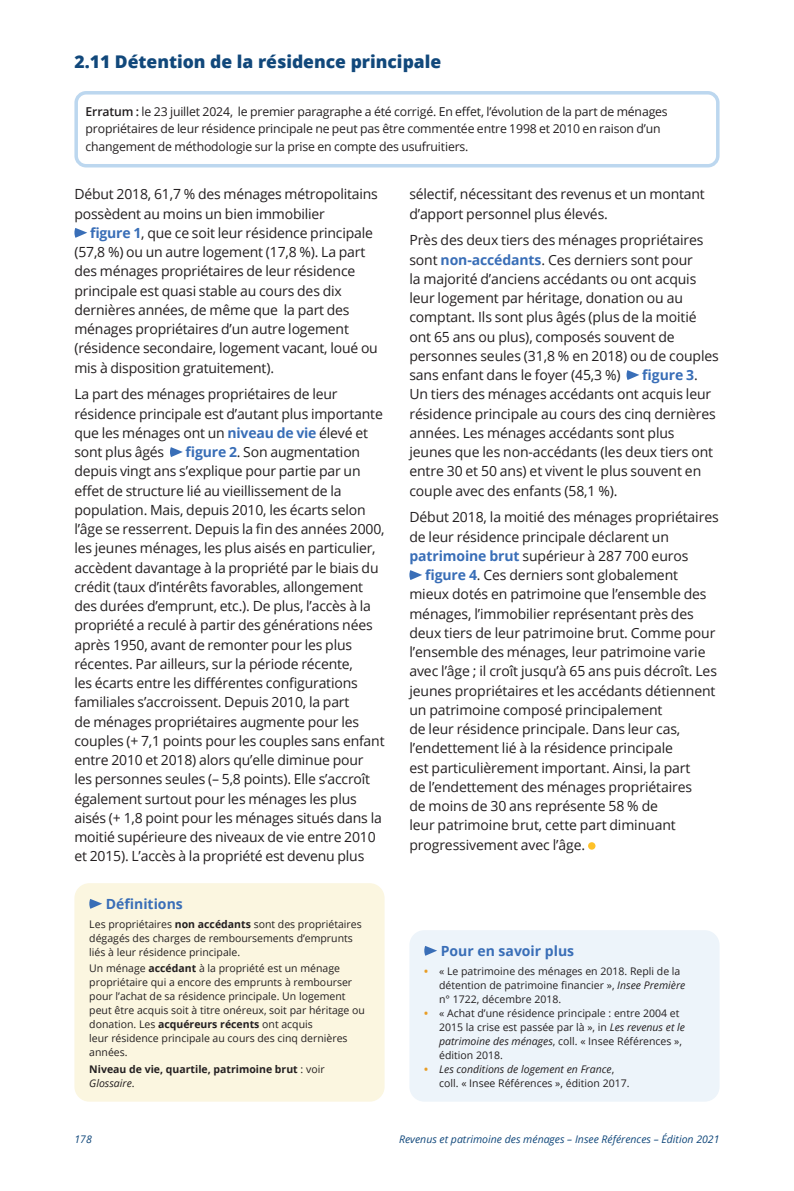
<style>
.page{position:relative;width:794px;height:1191px;background:#fff}
.page>*{position:absolute;margin:0;border:0;box-sizing:border-box;transform-origin:0 0}
.titre_x_x{font:800 17.5px "Open Sans";color:#11487b}
.texte_courant{font:14px/19.2px "Open Sans";letter-spacing:-.015em;color:#231f20}
.TK_PSP_titre{font:700 14px "Open Sans";color:#396eb7}
.TK_DEF_titre{font:700 14px "Open Sans";color:#396eb7}
.texte_courant-2{font:12.25px/17.5px "Open Sans";letter-spacing:-.015em;color:#231f20}
.TK_DEF_corpus{font:10.5px/14px "Open Sans";color:#231f20}
.t1{font:italic 10.5px "Open Sans";color:#11487b}
.TK_DEF_corpus-2{font:700 10.5px/14px "Open Sans";color:#231f20}
.s1{font-weight:600}
.s2{font-weight:700;color:#396eb7}
.s3{font-weight:700}
.s4{font-weight:400}
.s5{font-weight:400;font-style:italic}
.s6{font-weight:700;color:#e89d25}
.s7{font-style:italic}
</style>
<div class="page">
<svg style="left:74px;top:228px;width:13px;height:10px"></svg>
<svg style="left:170px;top:447px;width:13px;height:10px"></svg>
<svg style="left:626px;top:370px;width:13px;height:10px"></svg>
<svg style="left:409px;top:570px;width:13px;height:10px"></svg>
<div style="left:588px;top:842px;width:7px;height:7px;background:#fec128;border-radius:50%"></div>
<div style="left:74px;top:883px;width:310px;height:218px;background:#fbf6e0;border-radius:15px"></div>
<svg style="left:89px;top:899px;width:13px;height:9px"></svg>
<div style="left:409px;top:930px;width:310px;height:171px;background:#edf4fa;border-radius:15px"></div>
<svg style="left:424px;top:946px;width:13px;height:9px"></svg>
<div style="left:74px;top:91px;width:645px;height:76px;border:4px solid #bcd7ef;border-radius:10px"></div>
<p class="titre_x_x" style="left:74px;top:48px;width:368px">2.11 Détention de la résidence principale</p>
<p class="texte_courant-2" style="left:86px;top:102px;width:583px"><span class="s1">Erratum :</span> le 23 juillet 2024, le premier paragraphe a été corrigé. En effet, l’évolution de la part de ménages propriétaires de leur résidence principale ne peut pas être commentée entre 1998 et 2010 en raison d’un changement de méthodologie sur la prise en compte des usufruitiers.</p>
<p class="texte_courant" style="left:74px;top:184px;width:305px">Début 2018, 61,7 % des ménages métropolitains</p>
<p class="texte_courant" style="left:74px;top:203px;width:252px">possèdent au moins un bien immobilier</p>
<p class="texte_courant" style="left:90px;top:223px;width:284px"><span class="s2">figure 1</span>, que ce soit leur résidence principale</p>
<p class="texte_courant" style="left:74px;top:242px;width:292px">(57,8 %) ou un autre logement (17,8 %). La part</p>
<p class="texte_courant" style="left:74px;top:261px;width:282px">des ménages propriétaires de leur résidence</p>
<p class="texte_courant" style="left:74px;top:280px;width:269px">principale est quasi stable au cours des dix</p>
<p class="texte_courant" style="left:74px;top:300px;width:277px">dernières années, de même que la part des</p>
<p class="texte_courant" style="left:74px;top:319px;width:276px">ménages propriétaires d’un autre logement</p>
<p class="texte_courant" style="left:74px;top:338px;width:305px">(résidence secondaire, logement vacant, loué ou</p>
<p class="texte_courant" style="left:74px;top:357px;width:201px">mis à disposition gratuitement).</p>
<p class="texte_courant" style="left:74px;top:384px;width:310px">La part des ménages propriétaires de leur résidence principale est d’autant plus importante que les ménages ont un <span class="s2">niveau de vie</span> élevé et sont plus âgés</p>
<p class="texte_courant" style="left:74px;top:442px;width:312px;text-indent:111px"><span class="s2">figure 2</span>. Son augmentation depuis vingt ans s’explique pour partie par un effet de structure lié au vieillissement de la population. Mais, depuis 2010, les écarts selon l’âge se resserrent. Depuis la fin des années 2000, les jeunes ménages, les plus aisés en particulier, accèdent davantage à la propriété par le biais du crédit (taux d’intérêts favorables, allongement des durées d’emprunt, etc.). De plus, l’accès à la propriété a reculé à partir des générations nées après 1950, avant de remonter pour les plus récentes. Par ailleurs, sur la période récente,<br>les écarts entre les différentes configurations familiales s’accroissent. Depuis 2010, la part<br>de ménages propriétaires augmente pour les couples (+ 7,1 points pour les couples sans enfant entre 2010 et 2018) alors qu’elle diminue pour les personnes seules (– 5,8 points). Elle s’accroît également surtout pour les ménages les plus aisés (+ 1,8 point pour les ménages situés dans la moitié supérieure des niveaux de vie entre 2010 et 2015). L’accès à la propriété est devenu plus</p>
<p class="TK_DEF_titre" style="left:106px;top:893px;width:78px">Définitions</p>
<p class="TK_DEF_corpus" style="left:89px;top:916px;width:274px">Les propriétaires <span class="s3">non accédants</span> sont des propriétaires dégagés des charges de remboursements d’emprunts liés à leur résidence principale.</p>
<p class="TK_DEF_corpus" style="left:89px;top:961px;width:277px">Un ménage <span class="s3">accédant</span> à la propriété est un ménage propriétaire qui a encore des emprunts à rembourser pour l’achat de sa résidence principale. Un logement peut être acquis soit à titre onéreux, soit par héritage ou donation. Les <span class="s3">acquéreurs récents</span> ont acquis<br>leur résidence principale au cours des cinq dernières années.</p>
<p class="TK_DEF_corpus-2" style="left:89px;top:1061px;width:237px">Niveau de vie, quartile, patrimoine brut <span class="s4">: voir<br></span><span class="s5">Glossaire</span><span class="s4">.</span></p>
<p class="texte_courant" style="left:409px;top:184px;width:297px">sélectif, nécessitant des revenus et un montant d’apport personnel plus élevés.</p>
<p class="texte_courant" style="left:409px;top:230px;width:311px">Près des deux tiers des ménages propriétaires sont <span class="s2">non‑accédants</span>. Ces derniers sont pour<br>la majorité d’anciens accédants ou ont acquis leur logement par héritage, donation ou au comptant. Ils sont plus âgés (plus de la moitié ont 65 ans ou plus), composés souvent de personnes seules (31,8 % en 2018) ou de couples sans enfant dans le foyer (45,3 %)</p>
<p class="texte_courant" style="left:409px;top:365px;width:308px;text-indent:233px"><span class="s2">figure 3</span>.<br>Un tiers des ménages accédants ont acquis leur résidence principale au cours des cinq dernières années. Les ménages accédants sont plus jeunes que les non‑accédants (les deux tiers ont entre 30 et 50 ans) et vivent le plus souvent en couple avec des enfants (58,1 %).</p>
<p class="texte_courant" style="left:409px;top:507px;width:311px">Début 2018, la moitié des ménages propriétaires</p>
<p class="texte_courant" style="left:409px;top:526px;width:261px">de leur résidence principale déclarent un</p>
<p class="texte_courant" style="left:409px;top:546px;width:281px"><span class="s2">patrimoine brut</span> supérieur à 287 700 euros</p>
<p class="texte_courant" style="left:425px;top:565px;width:254px"><span class="s2">figure 4</span>. Ces derniers sont globalement</p>
<p class="texte_courant" style="left:409px;top:584px;width:299px">mieux dotés en patrimoine que l’ensemble des</p>
<p class="texte_courant" style="left:409px;top:603px;width:286px">ménages, l’immobilier représentant près des</p>
<p class="texte_courant" style="left:409px;top:623px;width:307px">deux tiers de leur patrimoine brut. Comme pour</p>
<p class="texte_courant" style="left:409px;top:642px;width:298px">l’ensemble des ménages, leur patrimoine varie</p>
<p class="texte_courant" style="left:409px;top:661px;width:309px">avec l’âge ; il croît jusqu’à 65 ans puis décroît. Les</p>
<p class="texte_courant" style="left:409px;top:680px;width:308px">jeunes propriétaires et les accédants détiennent</p>
<p class="texte_courant" style="left:409px;top:700px;width:255px">un patrimoine composé principalement</p>
<p class="texte_courant" style="left:409px;top:719px;width:272px">de leur résidence principale. Dans leur cas,</p>
<p class="texte_courant" style="left:409px;top:738px;width:265px">l’endettement lié à la résidence principale</p>
<p class="texte_courant" style="left:409px;top:757px;width:282px">est particulièrement important. Ainsi, la part</p>
<p class="texte_courant" style="left:409px;top:777px;width:284px">de l’endettement des ménages propriétaires</p>
<p class="texte_courant" style="left:409px;top:796px;width:250px">de moins de 30 ans représente 58 % de</p>
<p class="texte_courant" style="left:409px;top:815px;width:268px">leur patrimoine brut, cette part diminuant</p>
<p class="texte_courant" style="left:409px;top:834px;width:177px">progressivement avec l’âge.</p>
<p class="TK_PSP_titre" style="left:441px;top:940px;width:135px">Pour en savoir plus</p>
<p class="TK_DEF_corpus" style="left:439px;top:963px;width:248px;text-indent:-15px"><span class="s6">•</span> « Le patrimoine des ménages en 2018. Repli de la détention de patrimoine financier », <span class="s7">Insee Première </span>n° 1722, décembre 2018.</p>
<p class="TK_DEF_corpus" style="left:439px;top:1005px;width:247px;text-indent:-15px"><span class="s6">•</span> « Achat d’une résidence principale : entre 2004 et 2015 la crise est passée par là », in <span class="s7">Les revenus et le patrimoine des ménages</span>, coll. « Insee Références », édition 2018.</p>
<p class="TK_DEF_corpus" style="left:439px;top:1061px;width:192px;text-indent:-15px"><span class="s6">•</span> <span class="s7">Les conditions de logement en France</span>, coll. « Insee Références », édition 2017.</p>
<p class="t1" style="left:74px;top:1132px;width:19px">178</p>
<p class="t1" style="left:399px;top:1132px;width:322px">Revenus et patrimoine des ménages – Insee Références – Édition 2021</p>
</div>
